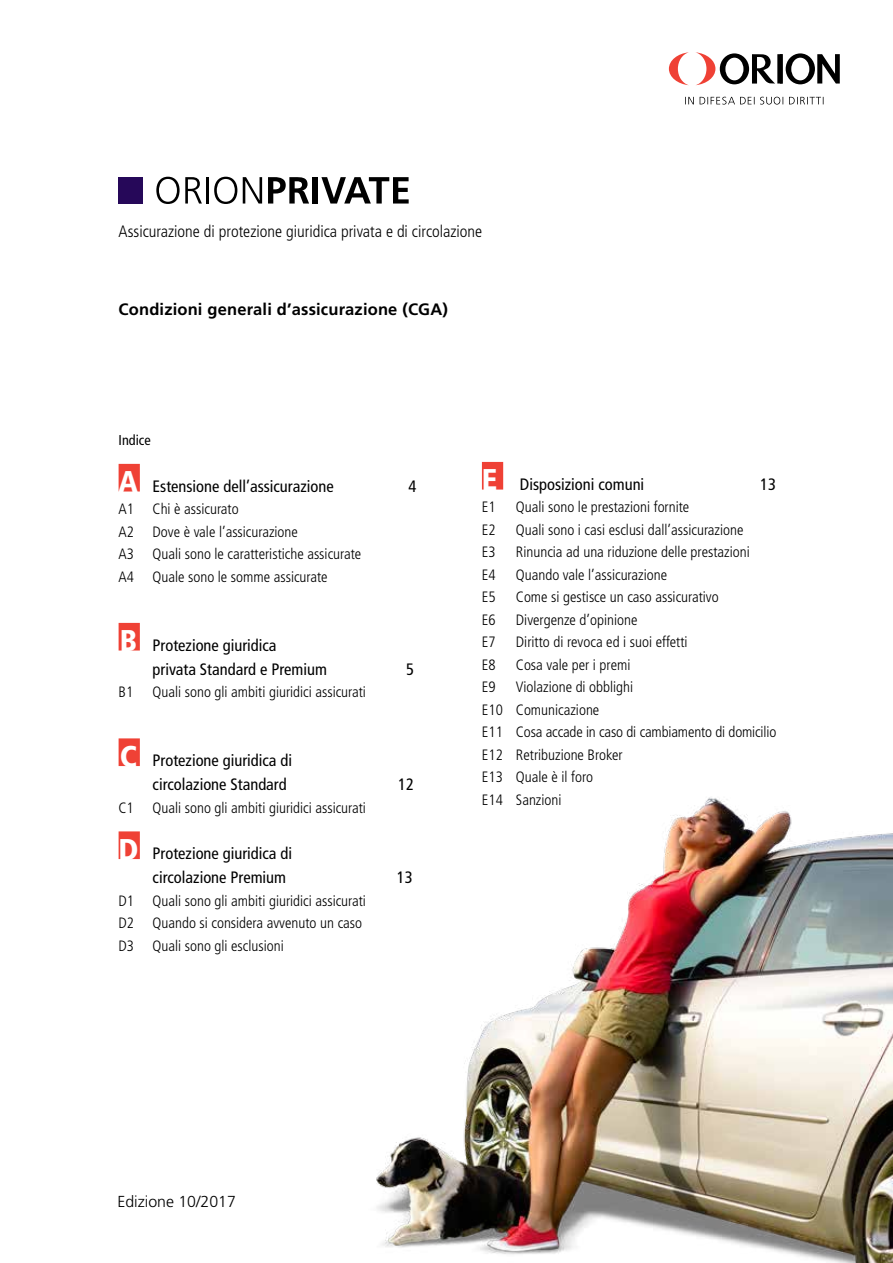
<style>
.page{position:relative;width:893px;height:1263px;background:#fff}
.page>*{position:absolute;margin:0;border:0;box-sizing:border-box;transform-origin:0 0}
.t1{font:condensed 16.5px/24px "Frutiger";color:#000}
.t2{font:300 condensed 16.5px "Frutiger LT";color:#000}
.t3{font:700 16.5px "Frutiger";letter-spacing:.01em;color:#000}
.t4{font:condensed 16.5px "Frutiger LT";color:#000}
.t5{font:300 15.9px "Frutiger";color:#000}
.t6{font:300 condensed 15px/22.5px "Frutiger LT";color:#000}
.t7{font:condensed 14.25px "Frutiger";color:#000}
.s1{font-family:"Frutiger LT";font-weight:900;font-size:30px;color:#fff}
.s2{font-weight:900;font-size:30px;color:#fff}
</style>
<div class="page">
<svg style="left:685px;top:97px;width:138px;height:8px"></svg>
<svg style="left:669px;top:52px;width:20px;height:33px"></svg>
<svg style="left:696px;top:52px;width:144px;height:33px"></svg>
<div style="left:119px;top:464px;width:21px;height:27px;background:#ef4135"></div>
<div style="left:119px;top:623px;width:21px;height:27px;background:#ef4135"></div>
<div style="left:119px;top:738px;width:21px;height:28px;background:#ef4135"></div>
<div style="left:119px;top:831px;width:21px;height:28px;background:#ef4135"></div>
<div style="left:482px;top:462px;width:21px;height:28px;background:#ef4135"></div>
<img style="left:376px;top:797px;width:517px;height:466px">
<svg style="left:156px;top:177px;width:46px;height:27px"></svg>
<hr style="left:206px;top:177px;width:3px;height:27px;background:#000">
<svg style="left:214px;top:177px;width:23px;height:27px"></svg>
<svg style="left:243px;top:177px;width:19px;height:27px"></svg>
<svg style="left:268px;top:177px;width:41px;height:27px"></svg>
<div style="left:313px;top:177px;width:5px;height:27px;background:#000"></div>
<svg style="left:321px;top:177px;width:88px;height:27px"></svg>
<div style="left:119px;top:177px;width:24px;height:26px;background:#260859"></div>
<p class="t2" style="left:119px;top:222px;width:365px">Assicurazione di protezione giuridica privata e di circolazione</p>
<p class="t3" style="left:119px;top:299px;width:331px">Condizioni generali d’assicurazione (CGA)</p>
<p class="t7" style="left:119px;top:432px;width:34px">Indice</p>
<p class="t1" style="left:119px;top:474px;width:217px"><span class="s1">A</span> Estensione dell’assicurazione</p>
<p class="t1" style="left:408px;top:474px;width:9px">4</p>
<p class="t6" style="left:119px;top:498px;width:244px">A1 Chi è assicurato<br>A2 Dove è vale l’assicurazione<br>A3 Quali sono le caratteristiche assicurate<br>A4 Quale sono le somme assicurate</p>
<p class="t1" style="left:153px;top:633px;width:176px;text-indent:-33px"><span class="s1">B</span> Protezione giuridica<br>privata Standard e Premium</p>
<p class="t6" style="left:119px;top:681px;width:16px">B1</p>
<p class="t6" style="left:153px;top:681px;width:215px">Quali sono gli ambiti giuridici assicurati</p>
<p class="t1" style="left:153px;top:748px;width:141px;text-indent:-33px"><span class="s1">C</span> Protezione giuridica di circolazione Standard</p>
<p class="t6" style="left:119px;top:796px;width:17px">C1</p>
<p class="t6" style="left:153px;top:796px;width:215px">Quali sono gli ambiti giuridici assicurati</p>
<p class="t1" style="left:153px;top:841px;width:141px;text-indent:-34px"><span class="s1">D</span> Protezione giuridica di circolazione Premium</p>
<p class="t6" style="left:119px;top:889px;width:249px">D1 Quali sono gli ambiti giuridici assicurati<br>D2 Quando si considera avvenuto un caso<br>D3 Quali sono gli esclusioni</p>
<p class="t1" style="left:406px;top:657px;width:9px">5</p>
<p class="t1" style="left:398px;top:772px;width:17px">12</p>
<p class="t1" style="left:397px;top:865px;width:17px">13</p>
<p class="t4" style="left:482px;top:474px;width:164px"><span class="s2">E</span> Disposizioni comuni</p>
<p class="t1" style="left:760px;top:472px;width:17px">13</p>
<p class="t6" style="left:482px;top:496px;width:15px">E1</p>
<p class="t6" style="left:516px;top:496px;width:175px">Quali sono le prestazioni fornite</p>
<p class="t6" style="left:482px;top:518px;width:15px">E2</p>
<p class="t6" style="left:516px;top:518px;width:229px">Quali sono i casi esclusi dall’assicurazione</p>
<p class="t6" style="left:482px;top:541px;width:15px">E3</p>
<p class="t6" style="left:516px;top:541px;width:235px">Rinuncia ad una riduzione delle prestazioni</p>
<p class="t6" style="left:482px;top:563px;width:15px">E4</p>
<p class="t6" style="left:516px;top:563px;width:153px">Quando vale l’assicurazione</p>
<p class="t6" style="left:482px;top:586px;width:15px">E5</p>
<p class="t6" style="left:516px;top:586px;width:204px">Come si gestisce un caso assicurativo</p>
<p class="t6" style="left:482px;top:608px;width:15px">E6</p>
<p class="t6" style="left:516px;top:608px;width:123px">Divergenze d’opinione</p>
<p class="t6" style="left:482px;top:631px;width:15px">E7</p>
<p class="t6" style="left:516px;top:631px;width:173px">Diritto di revoca ed i suoi effetti</p>
<p class="t6" style="left:482px;top:653px;width:15px">E8</p>
<p class="t6" style="left:516px;top:653px;width:116px">Cosa vale per i premi</p>
<p class="t6" style="left:482px;top:676px;width:15px">E9</p>
<p class="t6" style="left:482px;top:676px;width:296px;text-indent:34px">Violazione di obblighi<br>E10 Comunicazione<br>E11 Cosa accade in caso di cambiamento di domicilio<br>E12 Retribuzione Broker<br>E13 Quale è il foro<br>E14 Sanzioni</p>
<p class="t5" style="left:117px;top:1193px;width:120px">Edizione 10/2017</p>
</div>
